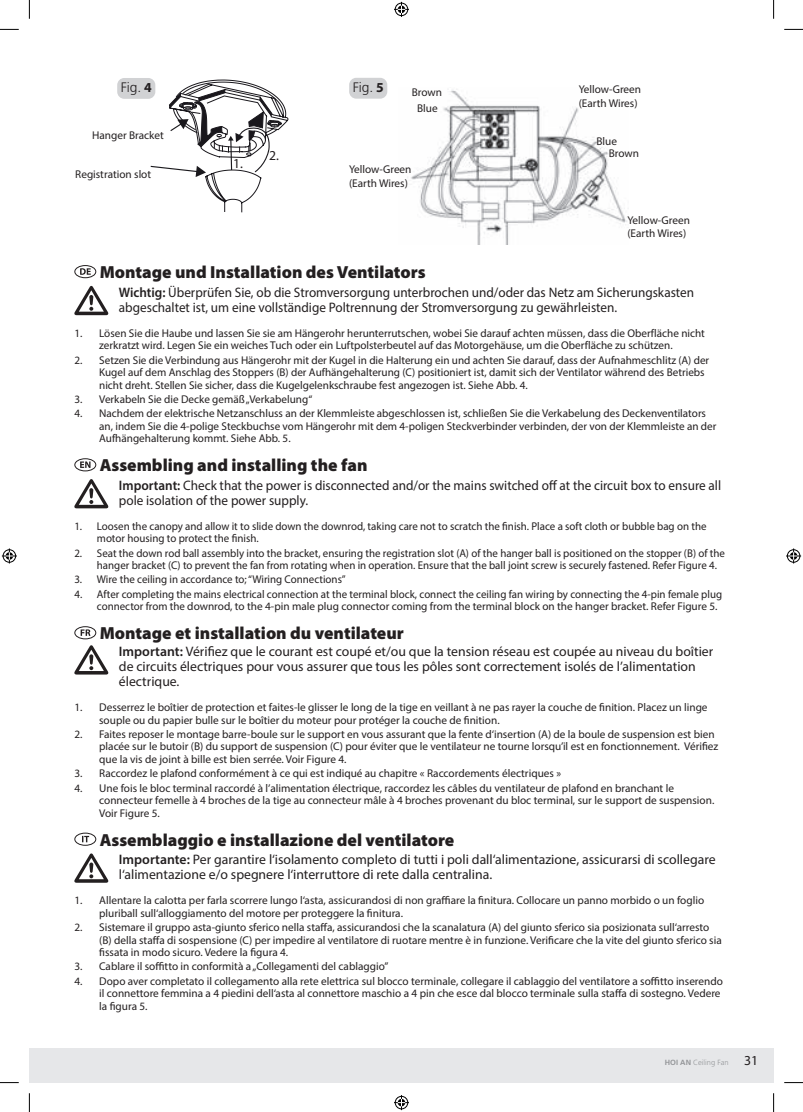
<style>
.page{position:relative;width:803px;height:1112px;background:#fff}
.page>*{position:absolute;margin:0;border:0;box-sizing:border-box;transform-origin:0 0}
.t1{font:900 17.5px "Myriad Pro";color:#231f20}
.t2{font:13.75px/15px "Myriad Pro";color:#231f20}
.t3{font:13.75px/15px "Myriad Pro";color:#231f20;scale:.96 1}
.t4{font:300 13.75px "Frutiger";color:#231f20}
.t5{font:13.62px "Myriad Pro";color:#231f20}
.t6{font:11.25px/12.5px "Myriad Pro";color:#231f20}
.t7{font:300 7.5px "Frutiger";color:#939598}
.s1{font-family:"Myriad Pro";font-weight:700}
.s2{font-weight:600}
.s3{font-weight:700}
.s4{font-family:"Myriad Pro";font-weight:400;font-size:13.75px;color:#231f20}
</style>
<div class="page">
<div style="left:29px;top:1047px;width:744px;height:35px;background:#e6e7e9"></div>
<img style="left:407px;top:89px;width:220px;height:155px">
<div style="left:74px;top:265px;width:22px;height:13px;border:1px solid #231f20;border-radius:50%"></div>
<svg style="left:80px;top:268px;width:11px;height:7px"></svg>
<svg style="left:74px;top:286px;width:34px;height:29px"></svg>
<div style="left:74px;top:458px;width:22px;height:13px;border:1px solid #231f20;border-radius:50%"></div>
<svg style="left:80px;top:461px;width:10px;height:7px"></svg>
<svg style="left:74px;top:479px;width:34px;height:29px"></svg>
<div style="left:74px;top:626px;width:22px;height:13px;border:1px solid #231f20;border-radius:50%"></div>
<svg style="left:81px;top:629px;width:9px;height:6px"></svg>
<svg style="left:74px;top:645px;width:34px;height:29px"></svg>
<div style="left:74px;top:832px;width:22px;height:13px;border:1px solid #231f20;border-radius:50%"></div>
<svg style="left:82px;top:835px;width:7px;height:7px"></svg>
<svg style="left:74px;top:853px;width:34px;height:29px"></svg>
<div style="left:117px;top:78px;width:38px;height:21px;background:#d1d2d4;border-radius:7px"></div>
<svg style="left:149px;top:79px;width:139px;height:133px"></svg>
<div style="left:349px;top:78px;width:38px;height:21px;background:#d1d2d4;border-radius:7px"></div>
<svg style="left:0;top:29px;width:19px;height:1px"></svg>
<svg style="left:784px;top:29px;width:19px;height:1px"></svg>
<svg style="left:0;top:1082px;width:19px;height:1px"></svg>
<svg style="left:784px;top:1082px;width:19px;height:1px"></svg>
<svg style="left:29px;top:0;width:1px;height:19px"></svg>
<svg style="left:29px;top:1093px;width:1px;height:18px"></svg>
<svg style="left:773px;top:0;width:1px;height:19px"></svg>
<svg style="left:773px;top:1093px;width:1px;height:18px"></svg>
<svg style="left:394px;top:2px;width:15px;height:15px"></svg>
<svg style="left:394px;top:1095px;width:15px;height:14px"></svg>
<svg style="left:2px;top:548px;width:15px;height:15px"></svg>
<svg style="left:786px;top:548px;width:15px;height:15px"></svg>
<p class="t4" style="left:121px;top:80px;width:33px">Fig. <span class="s1">4</span></p>
<p class="t6" style="left:92px;top:129px;width:73px">Hanger Bracket</p>
<p class="t6" style="left:75px;top:168px;width:77px">Registration slot</p>
<p class="t5" style="left:233px;top:155px;width:11px">1.</p>
<p class="t5" style="left:269px;top:147px;width:11px">2.</p>
<p class="t4" style="left:353px;top:80px;width:33px">Fig. <span class="s1">5</span></p>
<p class="t6" style="left:412px;top:86px;width:32px">Brown</p>
<p class="t6" style="left:417px;top:102px;width:22px">Blue</p>
<p class="t6" style="left:349px;top:163px;width:64px;line-height:13.5px">Yellow-Green (Earth Wires)</p>
<p class="t6" style="left:579px;top:83px;width:64px;line-height:13.5px">Yellow-Green (Earth Wires)</p>
<p class="t6" style="left:596px;top:135px;width:22px">Blue</p>
<p class="t6" style="left:609px;top:147px;width:32px">Brown</p>
<p class="t6" style="left:627px;top:213px;width:64px;line-height:13.5px">Yellow-Green (Earth Wires)</p>
<h1 class="t1" style="left:100px;top:263px;width:327px">Montage und Installation des Ventilators</h1>
<p class="t3" style="left:119px;top:285px;width:601px"><span class="s2">Wichtig:</span> Überprüfen Sie, ob die Stromversorgung unterbrochen und/oder das Netz am Sicherungskasten abgeschaltet ist, um eine vollständige Poltrennung der Stromversorgung zu gewährleisten.</p>
<p class="t6" style="left:99px;top:327px;width:607px;text-indent:-25px">1. Lösen Sie die Haube und lassen Sie sie am Hängerohr herunterrutschen, wobei Sie darauf achten müssen, dass die Oberfläche nicht zerkratzt wird. Legen Sie ein weiches Tuch oder ein Luftpolsterbeutel auf das Motorgehäuse, um die Oberfläche zu schützen.</p>
<p class="t6" style="left:99px;top:353px;width:611px;text-indent:-25px">2. Setzen Sie die Verbindung aus Hängerohr mit der Kugel in die Halterung ein und achten Sie darauf, dass der Aufnahmeschlitz (A) der<br>Kugel auf dem Anschlag des Stoppers (B) der Aufhängehalterung (C) positioniert ist, damit sich der Ventilator während des Betriebs nicht dreht. Stellen Sie sicher, dass die Kugelgelenkschraube fest angezogen ist. Siehe Abb. 4.</p>
<p class="t6" style="left:74px;top:393px;width:239px">3. Verkabeln Sie die Decke gemäß „Verkabelung“</p>
<p class="t6" style="left:99px;top:407px;width:619px;text-indent:-25px">4. Nachdem der elektrische Netzanschluss an der Klemmleiste abgeschlossen ist, schließen Sie die Verkabelung des Deckenventilators an, indem Sie die 4-polige Steckbuchse vom Hängerohr mit dem 4-poligen Steckverbinder verbinden, der von der Klemmleiste an der<br>Aufhängehalterung kommt. Siehe Abb. 5.</p>
<h1 class="t1" style="left:100px;top:456px;width:269px">Assembling and installing the fan</h1>
<p class="t3" style="left:119px;top:478px;width:629px"><span class="s2">Important:</span> Check that the power is disconnected and/or the mains switched off at the circuit box to ensure all pole isolation of the power supply.</p>
<p class="t6" style="left:97px;top:519px;width:611px;text-indent:-22px">1. Loosen the canopy and allow it to slide down the downrod, taking care not to scratch the finish. Place a soft cloth or bubble bag on the motor housing to protect the finish.</p>
<p class="t6" style="left:97px;top:546px;width:630px;text-indent:-22px">2. Seat the down rod ball assembly into the bracket, ensuring the registration slot (A) of the hanger ball is positioned on the stopper (B) of the hanger bracket (C) to prevent the fan from rotating when in operation. Ensure that the ball joint screw is securely fastened. Refer Figure 4.</p>
<p class="t6" style="left:74px;top:573px;width:273px">3. Wire the ceiling in accordance to; “Wiring Connections”</p>
<p class="t6" style="left:97px;top:587px;width:627px;text-indent:-23px">4. After completing the mains electrical connection at the terminal block, connect the ceiling fan wiring by connecting the 4-pin female plug connector from the downrod, to the 4-pin male plug connector coming from the terminal block on the hanger bracket. Refer Figure 5.</p>
<h1 class="t1" style="left:100px;top:624px;width:306px">Montage et installation du ventilateur</h1>
<p class="t2" style="left:119px;top:644px;width:596px"><span class="s2">Important:</span> Vérifiez que le courant est coupé et/ou que la tension réseau est coupée au niveau du boîtier de circuits électriques pour vous assurer que tous les pôles sont correctement isolés de l’alimentation électrique.</p>
<p class="t6" style="left:99px;top:701px;width:610px;text-indent:-25px">1. Desserrez le boîtier de protection et faites-le glisser le long de la tige en veillant à ne pas rayer la couche de finition. Placez un linge souple ou du papier bulle sur le boîtier du moteur pour protéger la couche de finition.</p>
<p class="t6" style="left:99px;top:727px;width:621px;text-indent:-25px">2. Faites reposer le montage barre-boule sur le support en vous assurant que la fente d‘insertion (A) de la boule de suspension est bien placée sur le butoir (B) du support de suspension (C) pour éviter que le ventilateur ne tourne lorsqu’il est en fonctionnement. Vérifiez que la vis de joint à bille est bien serrée. Voir Figure 4.</p>
<p class="t6" style="left:74px;top:767px;width:488px">3. Raccordez le plafond conformément à ce qui est indiqué au chapitre « Raccordements électriques »</p>
<p class="t6" style="left:99px;top:781px;width:617px;text-indent:-25px">4. Une fois le bloc terminal raccordé à l’alimentation électrique, raccordez les câbles du ventilateur de plafond en branchant le connecteur femelle à 4 broches de la tige au connecteur mâle à 4 broches provenant du bloc terminal, sur le support de suspension.<br>Voir Figure 5.</p>
<h1 class="t1" style="left:100px;top:830px;width:356px">Assemblaggio e installazione del ventilatore</h1>
<p class="t2" style="left:119px;top:852px;width:598px"><span class="s2">Importante:</span> Per garantire l‘isolamento completo di tutti i poli dall‘alimentazione, assicurarsi di scollegare l‘alimentazione e/o spegnere l‘interruttore di rete dalla centralina.</p>
<p class="t6" style="left:99px;top:894px;width:606px;text-indent:-25px">1. Allentare la calotta per farla scorrere lungo l‘asta, assicurandosi di non graffiare la finitura. Collocare un panno morbido o un foglio pluriball sull‘alloggiamento del motore per proteggere la finitura.</p>
<p class="t6" style="left:99px;top:920px;width:624px;text-indent:-25px">2. Sistemare il gruppo asta-giunto sferico nella staffa, assicurandosi che la scanalatura (A) del giunto sferico sia posizionata sull‘arresto (B) della staffa di sospensione (C) per impedire al ventilatore di ruotare mentre è in funzione. Verificare che la vite del giunto sferico sia fissata in modo sicuro. Vedere la figura 4.</p>
<p class="t6" style="left:74px;top:960px;width:316px">3. Cablare il soffitto in conformità a „Collegamenti del cablaggio”</p>
<p class="t6" style="left:99px;top:974px;width:625px;text-indent:-25px">4. Dopo aver completato il collegamento alla rete elettrica sul blocco terminale, collegare il cablaggio del ventilatore a soffitto inserendo il connettore femmina a 4 piedini dell‘asta al connettore maschio a 4 pin che esce dal blocco terminale sulla staffa di sostegno. Vedere la figura 5.</p>
<p class="t7" style="left:665px;top:1059px;width:95px"><span class="s3">HOI AN</span> Ceiling Fan <span class="s4">31</span></p>
</div>
